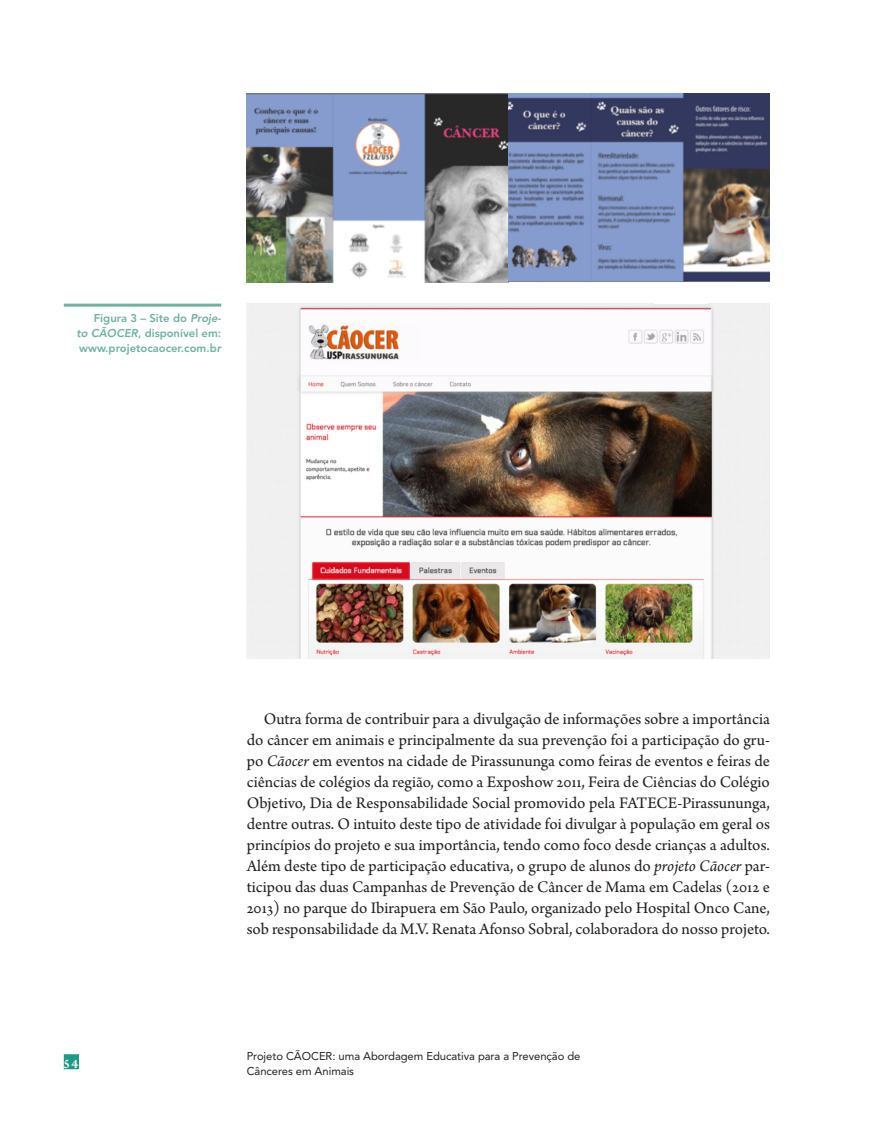
<style>
.page{position:relative;width:872px;height:1127px;background:#fff}
.page>*{position:absolute;margin:0;border:0;box-sizing:border-box;transform-origin:0 0}
.texto{font:16.95px/21px "Arno Pro";letter-spacing:-.005em;color:#231f20;text-align:justify}
.t1{font:600 15px "Arno Pro";color:#fff}
.t2{font:11.25px/15px "Avenir LT Std";letter-spacing:-.005em;color:#231f20}
.legenda_fio_acima_es{font:800 11.25px/15px "Avenir LT Std";color:#6eb1a2;text-align:justify}
.s1{font-style:italic}
</style>
<div class="page">
<div style="left:64px;top:1054px;width:15px;height:15px;background:#1b9a86"></div>
<img style="left:247px;top:93px;width:523px;height:189px">
<img style="left:247px;top:304px;width:523px;height:354px">
<hr style="left:64px;top:304px;width:157px;height:3px;background:#6eb1a2">
<p class="legenda_fio_acima_es" style="left:77px;top:310px;width:146px;text-indent:17px">Figura 3 – Site do <span class="s1">Proje&shy;to CÃOCER</span>, disponível em: www.projetocaocer.com.b<span class="s1">r</span></p>
<p class="t1" style="left:64px;top:1052px;width:17px">54</p>
<p class="texto" style="left:247px;top:709px;width:525px;text-indent:17px">Outra forma de contribuir para a divulgação de informações sobre a importância do câncer em animais e principalmente da sua prevenção foi a participação do gru&shy;po <span class="s1">Cãocer</span> em eventos na cidade de Pirassununga como feiras de eventos e feiras de ciências de colégios da região, como a Exposhow 2011, Feira de Ciências do Colégio Objetivo, Dia de Responsabilidade Social promovido pela FATECE-Pirassununga, dentre outras. O intuito deste tipo de atividade foi divulgar à população em geral os princípios do projeto e sua importância, tendo como foco desde crianças a adultos.<br>Além deste tipo de participação educativa, o grupo de alunos do <span class="s1">projeto Cãocer</span> par&shy;ticipou das duas Campanhas de Prevenção de Câncer de Mama em Cadelas (2012 e 2013) no parque do Ibirapuera em São Paulo, organizado pelo Hospital Onco Cane, sob responsabilidade da M.V. Renata Afonso Sobral, colaboradora do nosso projeto.</p>
<p class="t2" style="left:247px;top:1048px;width:335px">Projeto CÃOCER: uma Abordagem Educativa para a Prevenção de<br>Cânceres em Animais</p>
</div>
